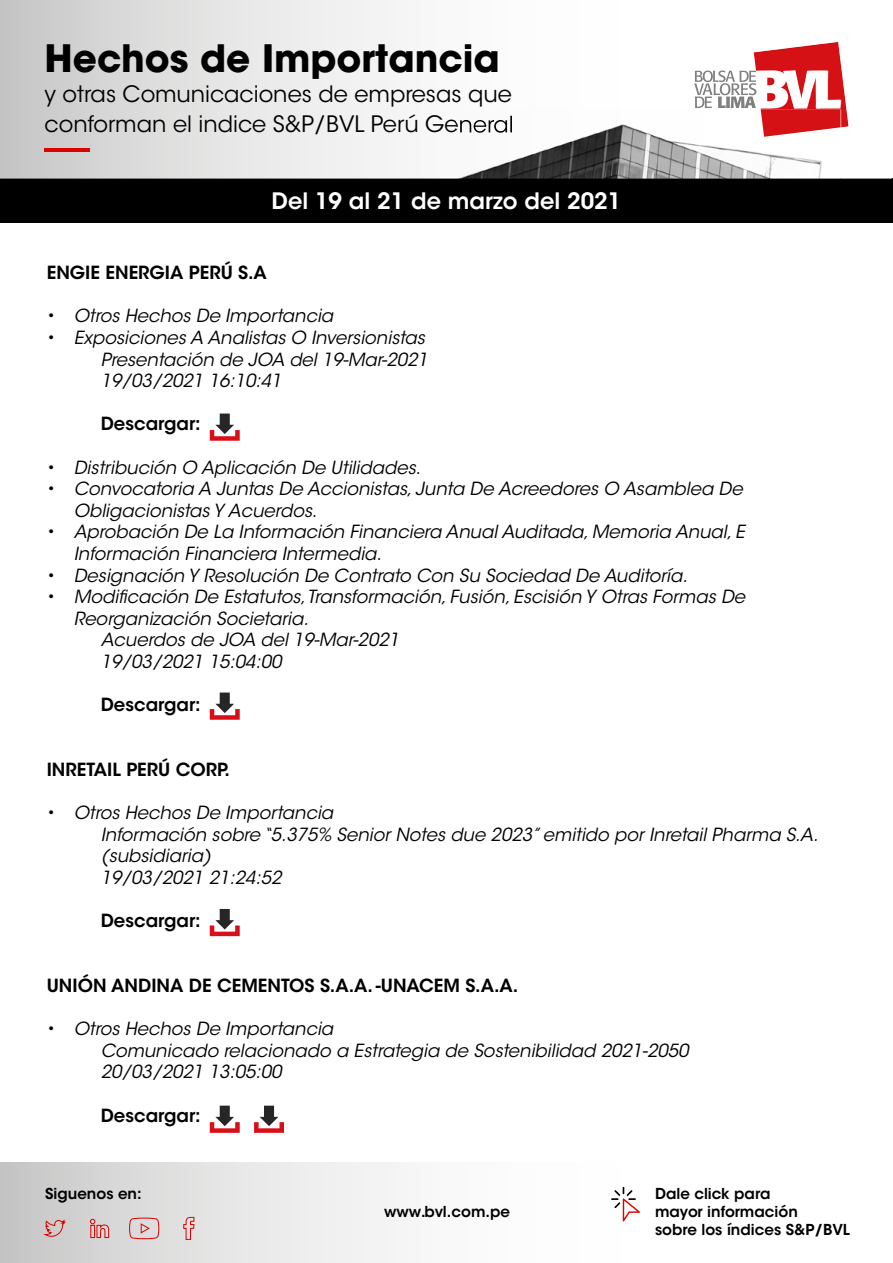
<style>
.page{position:relative;width:893px;height:1263px;background:#fff}
.page>*{position:absolute;margin:0;border:0;box-sizing:border-box;transform-origin:0 0}
.t1{font:700 37.5px "ITC Avant Garde Std";color:#000}
.t2{font:22.5px/30px "ITC Avant Garde Std";color:#000}
.t3{font:600 22.5px "ITC Avant Garde Std";color:#fff}
.t4{font:italic 18px/21.6px "ITC Avant Garde Std";color:#000}
.t5{font:600 18px "ITC Avant Garde Std";color:#000}
.t6{font:600 15px/18px "ITC Avant Garde Std";color:#000}
.s1{font-style:normal}
</style>
<div class="page">
<div style="left:0;top:179px;width:893px;height:44px;background:#000"></div>
<svg style="left:0;top:0;width:892px;height:179px"></svg>
<img style="left:754px;top:42px;width:94px;height:85px">
<svg style="left:694px;top:71px;width:62px;height:37px"></svg>
<img style="left:456px;top:109px;width:384px;height:70px">
<img style="left:456px;top:115px;width:56px;height:20px">
<img style="left:456px;top:116px;width:56px;height:17px">
<img style="left:761px;top:109px;width:79px;height:28px">
<hr style="left:45px;top:148px;width:45px;height:3px;background:#d90300">
<svg style="left:1px;top:1162px;width:623px;height:101px"></svg>
<svg style="left:44px;top:1216px;width:151px;height:24px;background:#d7c1c0"></svg>
<svg style="left:611px;top:1187px;width:29px;height:34px"></svg>
<svg style="left:210px;top:1106px;width:30px;height:27px"></svg>
<svg style="left:254px;top:1106px;width:30px;height:27px"></svg>
<svg style="left:210px;top:414px;width:30px;height:27px"></svg>
<svg style="left:210px;top:692px;width:30px;height:28px"></svg>
<svg style="left:210px;top:909px;width:30px;height:27px"></svg>
<h1 class="t1" style="left:45px;top:34px;width:457px">Hechos de Importancia</h1>
<p class="t2" style="left:45px;top:80px;width:470px">y otras Comunicaciones de empresas que conforman el indice S&amp;P/BVL Perú General</p>
<p class="t3" style="left:272px;top:187px;width:351px">Del 19 al 21 de marzo del 2021</p>
<p class="t5" style="left:47px;top:261px;width:222px">ENGIE ENERGIA PERÚ S.A</p>
<p class="t4" style="left:47px;top:305px;width:288px"><span class="s1">•</span> Otros Hechos De Importancia</p>
<p class="t4" style="left:101px;top:327px;width:329px;text-indent:-54px"><span class="s1">•</span> Exposiciones A Analistas O Inversionistas<br>Presentación de JOA del 19-Mar-2021<br>19/03/2021 16:10:41</p>
<p class="t5" style="left:101px;top:412px;width:102px">Descargar:</p>
<p class="t4" style="left:47px;top:457px;width:375px"><span class="s1">•</span> Distribución O Aplicación De Utilidades.</p>
<p class="t4" style="left:74px;top:478px;width:670px;text-indent:-27px"><span class="s1">•</span> Convocatoria A Juntas De Accionistas, Junta De Acreedores O Asamblea De<br>Obligacionistas Y Acuerdos.</p>
<p class="t4" style="left:74px;top:521px;width:672px;text-indent:-27px"><span class="s1">•</span> Aprobación De La Información Financiera Anual Auditada, Memoria Anual, E<br>Información Financiera Intermedia.</p>
<p class="t4" style="left:47px;top:565px;width:642px"><span class="s1">•</span> Designación Y Resolución De Contrato Con Su Sociedad De Auditoría.</p>
<p class="t4" style="left:47px;top:586px;width:700px"><span class="s1">•</span> Modificación De Estatutos, Transformación, Fusión, Escisión Y Otras Formas De</p>
<p class="t4" style="left:74px;top:608px;width:236px">Reorganización Societaria.</p>
<p class="t4" style="left:101px;top:629px;width:300px">Acuerdos de JOA del 19-Mar-2021</p>
<p class="t4" style="left:101px;top:651px;width:182px">19/03/2021 15:04:00</p>
<p class="t5" style="left:101px;top:693px;width:102px">Descargar:</p>
<p class="t5" style="left:47px;top:758px;width:185px">INRETAIL PERÚ CORP.</p>
<p class="t4" style="left:101px;top:802px;width:719px;text-indent:-54px"><span class="s1">•</span> Otros Hechos De Importancia<br>Información sobre “5.375% Senior Notes due 2023” emitido por Inretail Pharma S.A. (subsidiaria)<br>19/03/2021 21:24:52</p>
<p class="t5" style="left:101px;top:909px;width:102px">Descargar:</p>
<p class="t5" style="left:47px;top:974px;width:473px">UNIÓN ANDINA DE CEMENTOS S.A.A. -UNACEM S.A.A.</p>
<p class="t4" style="left:101px;top:1018px;width:589px;text-indent:-54px"><span class="s1">•</span> Otros Hechos De Importancia<br>Comunicado relacionado a Estrategia de Sostenibilidad 2021-2050<br>20/03/2021 13:05:00</p>
<p class="t5" style="left:101px;top:1103px;width:102px">Descargar:</p>
<p class="t6" style="left:45px;top:1185px;width:98px">Siguenos en:</p>
<p class="t6" style="left:655px;top:1185px;width:196px">Dale click para<br>mayor información<br>sobre los índices S&amp;P/BVL</p>
<p class="t6" style="left:384px;top:1203px;width:127px">www.bvl.com.pe</p>
</div>
